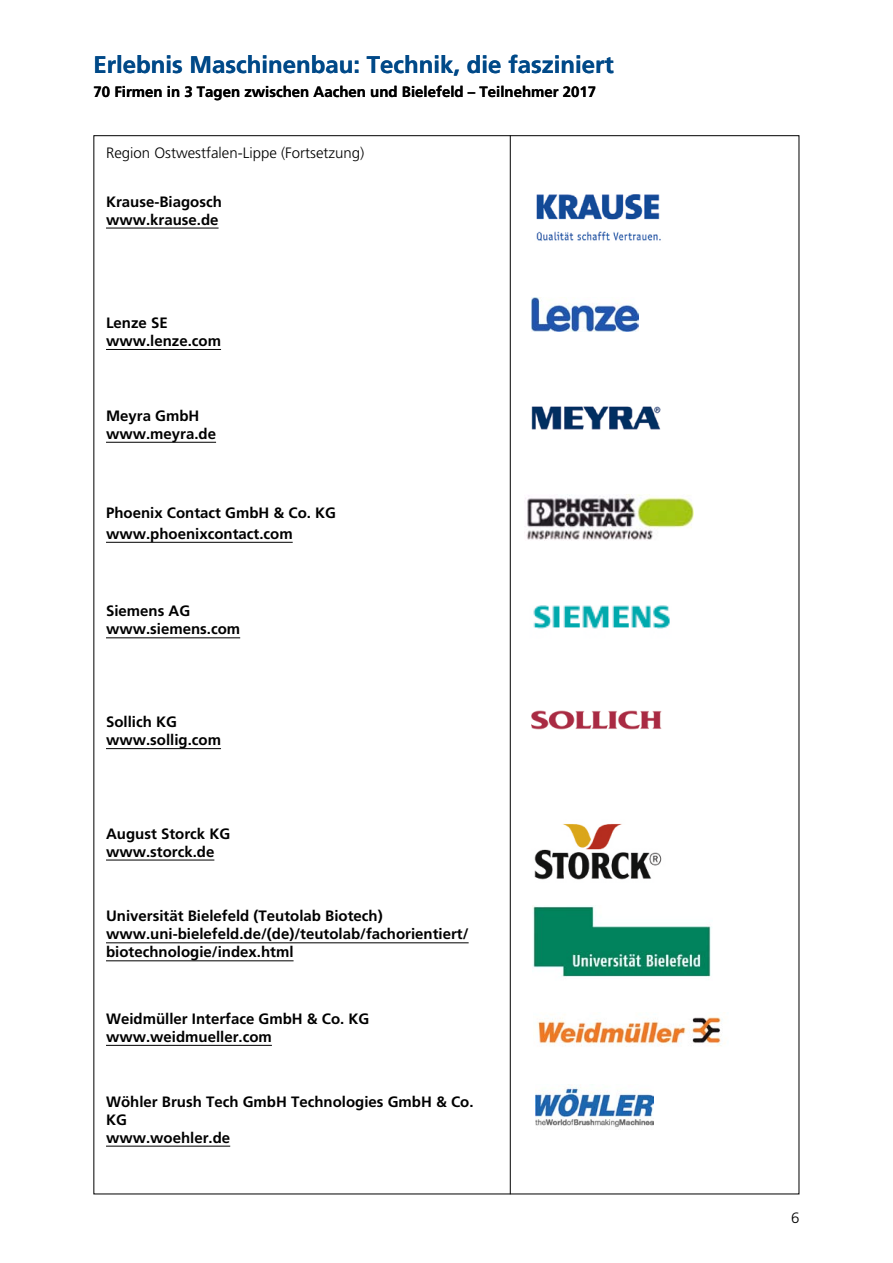
<style>
.page{position:relative;width:893px;height:1263px;background:#fff}
.page>*{position:absolute;margin:0;border:0;box-sizing:border-box;transform-origin:0 0}
.t1{font:700 24px "Frutiger";color:#004988}
.t2{font:700 15px/18px "Frutiger";color:#000}
.t3{font:300 15px "Frutiger";color:#000}
</style>
<div class="page">
<hr style="left:510px;top:135px;width:1px;height:1059px;background:#000">
<hr style="left:106px;top:228px;width:113px;height:1px;background:#000">
<hr style="left:106px;top:349px;width:115px;height:1px;background:#000">
<hr style="left:106px;top:442px;width:110px;height:1px;background:#000">
<hr style="left:106px;top:542px;width:187px;height:1px;background:#000">
<hr style="left:106px;top:637px;width:134px;height:1px;background:#000">
<hr style="left:106px;top:748px;width:115px;height:1px;background:#000">
<hr style="left:106px;top:860px;width:108px;height:1px;background:#000">
<hr style="left:106px;top:942px;width:363px;height:1px;background:#000">
<hr style="left:106px;top:960px;width:188px;height:1px;background:#000">
<hr style="left:106px;top:1045px;width:166px;height:1px;background:#000">
<hr style="left:106px;top:1146px;width:124px;height:1px;background:#000">
<img style="left:536px;top:194px;width:125px;height:47px">
<img style="left:531px;top:406px;width:129px;height:24px">
<img style="left:525px;top:495px;width:169px;height:46px">
<img style="left:533px;top:605px;width:137px;height:24px">
<img style="left:531px;top:298px;width:108px;height:34px">
<img style="left:531px;top:710px;width:131px;height:20px">
<img style="left:537px;top:1012px;width:188px;height:35px">
<img style="left:532px;top:906px;width:179px;height:71px">
<img style="left:534px;top:824px;width:128px;height:56px">
<img style="left:535px;top:1087px;width:119px;height:41px">
<h1 class="t1" style="left:94px;top:51px;width:522px">Erlebnis Maschinenbau: Technik, die fasziniert</h1>
<p class="t2" style="left:94px;top:83px;width:504px">70 Firmen in 3 Tagen zwischen Aachen und Bielefeld – Teilnehmer 2017</p>
<p class="t3" style="left:106px;top:145px;width:260px">Region Ostwestfalen-Lippe (Fortsetzung)</p>
<p class="t2" style="left:106px;top:192px;width:117px">Krause-Biagosch www.krause.de</p>
<p class="t2" style="left:106px;top:314px;width:117px">Lenze SE www.lenze.com</p>
<p class="t2" style="left:106px;top:406px;width:112px">Meyra GmbH www.meyra.de</p>
<p class="t2" style="left:106px;top:502px;width:232px;line-height:21px">Phoenix Contact GmbH &amp; Co. KG www.phoenixcontact.com</p>
<p class="t2" style="left:106px;top:602px;width:136px">Siemens AG www.siemens.com</p>
<p class="t2" style="left:106px;top:713px;width:117px">Sollich KG www.sollig.com</p>
<p class="t2" style="left:106px;top:824px;width:126px">August Storck KG www.storck.de</p>
<p class="t2" style="left:106px;top:907px;width:364px">Universität Bielefeld (Teutolab Biotech) www.uni-bielefeld.de/(de)/teutolab/fachorientiert/ biotechnologie/index.html</p>
<p class="t2" style="left:106px;top:1009px;width:265px">Weidmüller Interface GmbH &amp; Co. KG www.weidmueller.com</p>
<p class="t2" style="left:106px;top:1092px;width:369px">Wöhler Brush Tech GmbH Technologies GmbH &amp; Co.<br>KG<br>www.woehler.de</p>
<p class="t3" style="left:791px;top:1209px;width:10px">6</p>
</div>
